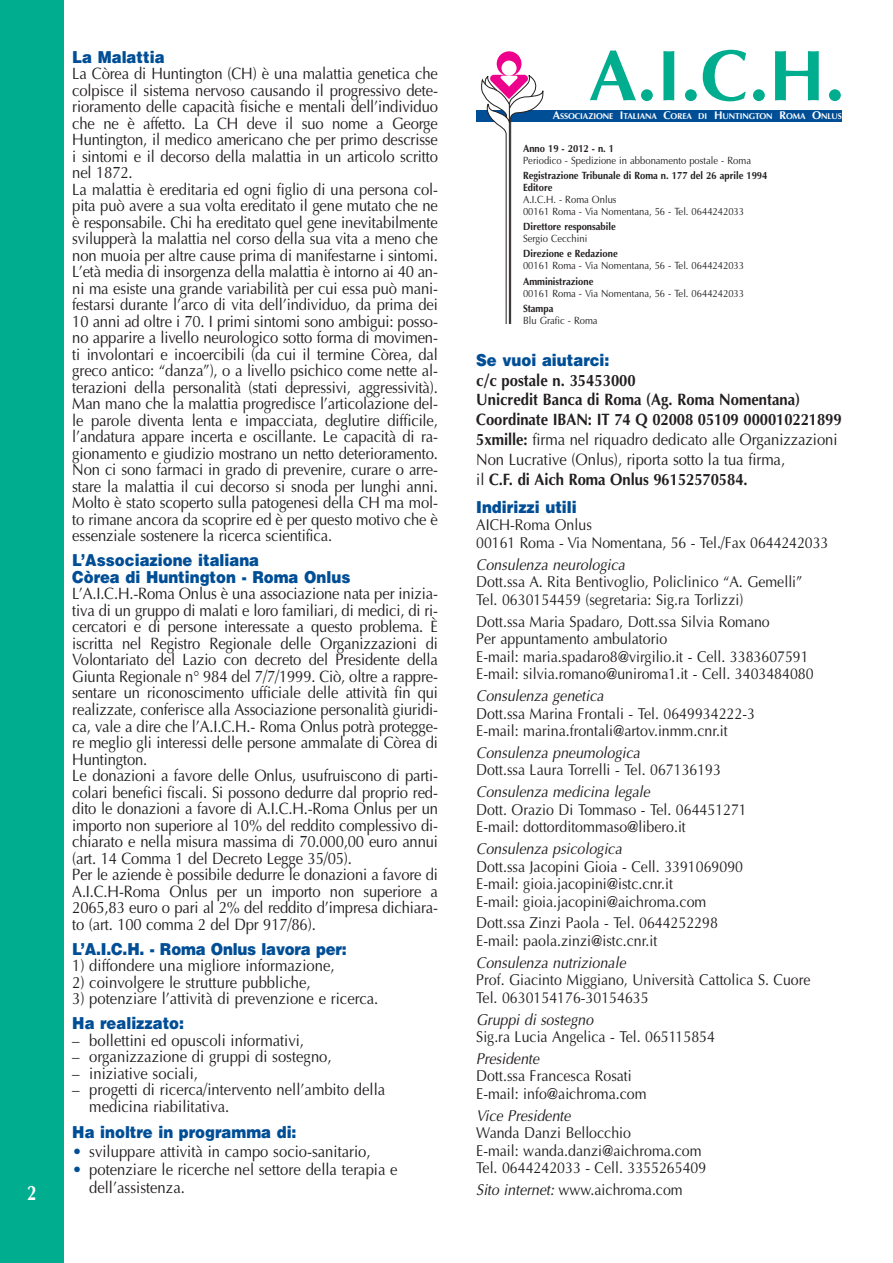
<style>
.page{position:relative;width:893px;height:1263px;background:#fff}
.page>*{position:absolute;margin:0;border:0;box-sizing:border-box;transform-origin:0 0}
.t1{font:700 72px "Optima";color:#00ad8e}
.t2{font:700 21px "Optima";color:#fff;scale:.8 1}
.t3{font:16.5px/16.5px "Optima";letter-spacing:-.01em;color:#231f20;scale:.9 1}
.t4{font:700 16.5px/19.8px "Optima";letter-spacing:-.005em;color:#231f20;scale:.9 1}
.t5{font:900 16.5px/16.5px "Helvetica";color:#004e96;scale:.9 1}
.t6{font:15.75px/17.5px "Optima";color:#231f20;scale:.9 1}
.t7{font:italic 15.75px "Optima";color:#231f20;scale:.9 1}
.t8{font:10.5px/12px "Optima";color:#231f20;scale:.9 1}
.t9{font:700 10.5px/12px "Optima";color:#231f20;scale:.9 1}
.t10{font:700 8.4px "Optima";letter-spacing:-.01em;color:#fff}
.s1{color:#004e96}
.s2{font-size:11.25px}
.s3{font-weight:400}
.s4{font-style:italic}
</style>
<div class="page">
<div style="left:0;top:0;width:64px;height:1263px;background:#00ad8e"></div>
<div style="left:476px;top:111px;width:366px;height:11px;background:#004e96"></div>
<div style="left:497px;top:51px;width:24px;height:25px;background:#ec008c;border-radius:50%"></div>
<div style="left:501px;top:61px;width:16px;height:15px;background:#fff;border-radius:50%"></div>
<svg style="left:481px;top:75px;width:62px;height:248px"></svg>
<p class="t2" style="left:27px;top:1184px;width:13px">2</p>
<p class="t5" style="left:72px;top:50px;width:104px">La Malattia</p>
<p class="t3" style="left:72px;top:67px;width:408px">La Còrea di Huntington (CH) è una malattia genetica che colpisce il sistema nervoso causando il progressivo dete&shy;rioramento delle capacità fisiche e mentali dell’individuo che ne è affetto. La CH deve il suo nome a George Huntington, il medico americano che per primo descrisse i sintomi e il decorso della malattia in un articolo scritto nel 1872.<br>La malattia è ereditaria ed ogni figlio di una persona col&shy;pita può avere a sua volta ereditato il gene mutato che ne è responsabile. Chi ha ereditato quel gene inevitabilmente svilupperà la malattia nel corso della sua vita a meno che non muoia per altre cause prima di manifestarne i sintomi.<br>L’età media di insorgenza della malattia è intorno ai 40 an&shy;ni ma esiste una grande variabilità per cui essa può mani&shy;festarsi durante l’arco di vita dell’individuo, da prima dei 10 anni ad oltre i 70. I primi sintomi sono ambigui: posso&shy;no apparire a livello neurologico sotto forma di movimen&shy;ti involontari e incoercibili (da cui il termine Còrea, dal greco antico: “danza”), o a livello psichico come nette al&shy;terazioni della personalità (stati depressivi, aggressività).<br>Man mano che la malattia progredisce l’articolazione del&shy;le parole diventa lenta e impacciata, deglutire difficile, l’andatura appare incerta e oscillante. Le capacità di ra&shy;gionamento e giudizio mostrano un netto deterioramento.<br>Non ci sono farmaci in grado di prevenire, curare o arre&shy;stare la malattia il cui decorso si snoda per lunghi anni.<br>Molto è stato scoperto sulla patogenesi della CH ma mol&shy;to rimane ancora da scoprire ed è per questo motivo che è essenziale sostenere la ricerca scientifica.</p>
<p class="t5" style="left:72px;top:554px;width:311px">L’Associazione italiana<br>Còrea di Huntington - Roma Onlus</p>
<p class="t3" style="left:72px;top:587px;width:408px">L’A.I.C.H.-Roma Onlus è una associazione nata per inizia&shy;tiva di un gruppo di malati e loro familiari, di medici, di ri&shy;cercatori e di persone interessate a questo problema. È iscritta nel Registro Regionale delle Organizzazioni di Volontariato del Lazio con decreto del Presidente della Giunta Regionale n° 984 del 7/7/1999. Ciò, oltre a rappre&shy;sentare un riconoscimento ufficiale delle attività fin qui realizzate, conferisce alla Associazione personalità giuridi&shy;ca, vale a dire che l’A.I.C.H.- Roma Onlus potrà protegge&shy;re meglio gli interessi delle persone ammalate di Còrea di Huntington.<br>Le donazioni a favore delle Onlus, usufruiscono di parti&shy;colari benefici fiscali. Si possono dedurre dal proprio red&shy;dito le donazioni a favore di A.I.C.H.-Roma Onlus per un importo non superiore al 10% del reddito complessivo di&shy;chiarato e nella misura massima di 70.000,00 euro annui (art. 14 Comma 1 del Decreto Legge 35/05).<br>Per le aziende è possibile dedurre le donazioni a favore di A.I.C.H-Roma Onlus per un importo non superiore a 2065,83 euro o pari al 2% del reddito d’impresa dichiara&shy;to (art. 100 comma 2 del Dpr 917/86).</p>
<p class="t5" style="left:72px;top:942px;width:307px">L’A.I.C.H. - Roma Onlus lavora per:</p>
<p class="t3" style="left:72px;top:959px;width:293px">1) diffondere una migliore informazione,</p>
<p class="t3" style="left:72px;top:975px;width:266px">2) coinvolgere le strutture pubbliche,</p>
<p class="t3" style="left:72px;top:992px;width:342px">3) potenziare l’attività di prevenzione e ricerca.</p>
<p class="t5" style="left:72px;top:1016px;width:126px">Ha realizzato:</p>
<p class="t3" style="left:72px;top:1033px;width:259px">– bollettini ed opuscoli informativi,</p>
<p class="t3" style="left:72px;top:1050px;width:290px">– organizzazione di gruppi di sostegno,</p>
<p class="t3" style="left:72px;top:1066px;width:141px">– iniziative sociali,</p>
<p class="t3" style="left:89px;top:1083px;width:330px;text-indent:-17px">– progetti di ricerca/intervento nell’ambito della medicina riabilitativa.</p>
<p class="t5" style="left:72px;top:1125px;width:251px">Ha inoltre in programma di:</p>
<p class="t3" style="left:72px;top:1144px;width:333px"><span class="s1">•</span> sviluppare attività in campo socio-sanitario,</p>
<p class="t3" style="left:89px;top:1162px;width:344px;line-height:18.3px;text-indent:-17px"><span class="s1">•</span> potenziare le ricerche nel settore della terapia e dell’assistenza.</p>
<h1 class="t1" style="left:589px;top:46px;width:258px">A.I.C.H.</h1>
<p class="t10" style="left:553px;top:113px;width:291px"><span class="s2">A</span>SSOCIAZIONE <span class="s2">I</span>TALIANA <span class="s2">C</span>OREA DI <span class="s2">H</span>UNTINGTON <span class="s2">R</span>OMA <span class="s2">O</span>NLUS</p>
<p class="t9" style="left:523px;top:143px;width:103px">Anno 19 - 2012 - n. 1</p>
<p class="t8" style="left:523px;top:155px;width:255px">Periodico - Spedizione in abbonamento postale - Roma</p>
<p class="t9" style="left:523px;top:170px;width:273px">Registrazione Tribunale di Roma n. 177 del 26 aprile 1994<br>Editore</p>
<p class="t8" style="left:523px;top:194px;width:247px">A.I.C.H. - Roma Onlus<br>00161 Roma - Via Nomentana, 56 - Tel. 0644242033</p>
<p class="t9" style="left:523px;top:222px;width:105px">Direttore responsabile</p>
<p class="t8" style="left:523px;top:234px;width:73px">Sergio Cecchini</p>
<p class="t9" style="left:523px;top:249px;width:107px">Direzione e Redazione</p>
<p class="t8" style="left:523px;top:261px;width:247px">00161 Roma - Via Nomentana, 56 - Tel. 0644242033</p>
<p class="t9" style="left:523px;top:276px;width:80px">Amministrazione</p>
<p class="t8" style="left:523px;top:288px;width:247px">00161 Roma - Via Nomentana, 56 - Tel. 0644242033</p>
<p class="t9" style="left:523px;top:303px;width:35px">Stampa</p>
<p class="t8" style="left:523px;top:315px;width:84px">Blu Grafic - Roma</p>
<p class="t5" style="left:476px;top:353px;width:149px">Se vuoi aiutarci:</p>
<p class="t4" style="left:476px;top:372px;width:408px">c/c postale n. 35453000<br>Unicredit Banca di Roma (Ag. Roma Nomentana)<br>Coordinate IBAN: IT 74 Q 02008 05109 000010221899<br>5xmille: <span class="s3">firma nel riquadro dedicato alle Organizzazioni Non Lucrative (Onlus), riporta sotto la tua firma,<br>il</span> C.F. di Aich Roma Onlus 96152570584.</p>
<p class="t5" style="left:476px;top:500px;width:113px">Indirizzi utili</p>
<p class="t6" style="left:476px;top:518px;width:393px">AICH-Roma Onlus<br>00161 Roma - Via Nomentana, 56 - Tel./Fax 0644242033</p>
<p class="t7" style="left:476px;top:558px;width:170px">Consulenza neurologica</p>
<p class="t6" style="left:476px;top:575px;width:364px">Dott.ssa A. Rita Bentivoglio, Policlinico “A. Gemelli”<br>Tel. 0630154459 (segretaria: Sig.ra Torlizzi)</p>
<p class="t6" style="left:476px;top:614px;width:376px">Dott.ssa Maria Spadaro, Dott.ssa Silvia Romano<br>Per appuntamento ambulatorio<br>E-mail: maria.spadaro8@virgilio.it - Cell. 3383607591<br>E-mail: silvia.romano@uniroma1.it - Cell. 3403484080</p>
<p class="t7" style="left:476px;top:689px;width:146px">Consulenza genetica</p>
<p class="t6" style="left:476px;top:706px;width:311px">Dott.ssa Marina Frontali - Tel. 0649934222-3<br>E-mail: marina.frontali@artov.inmm.cnr.it</p>
<p class="t7" style="left:476px;top:746px;width:186px">Consulenza pneumologica</p>
<p class="t6" style="left:476px;top:763px;width:273px">Dott.ssa Laura Torrelli - Tel. 067136193</p>
<p class="t7" style="left:476px;top:785px;width:198px">Consulenza medicina legale</p>
<p class="t6" style="left:476px;top:802px;width:302px">Dott. Orazio Di Tommaso - Tel. 064451271<br>E-mail: dottorditommaso@libero.it</p>
<p class="t7" style="left:476px;top:842px;width:166px">Consulenza psicologica</p>
<p class="t6" style="left:476px;top:859px;width:298px">Dott.ssa Jacopini Gioia - Cell. 3391069090<br>E-mail: gioia.jacopini@istc.cnr.it<br>E-mail: gioia.jacopini@aichroma.com</p>
<p class="t6" style="left:476px;top:916px;width:270px">Dott.ssa Zinzi Paola - Tel. 0644252298<br>E-mail: paola.zinzi@istc.cnr.it</p>
<p class="t7" style="left:476px;top:956px;width:171px">Consulenza nutrizionale</p>
<p class="t6" style="left:476px;top:973px;width:373px">Prof. Giacinto Miggiano, Università Cattolica S. Cuore<br>Tel. 0630154176-30154635</p>
<p class="t7" style="left:476px;top:1013px;width:135px">Gruppi di sostegno</p>
<p class="t6" style="left:476px;top:1029px;width:267px">Sig.ra Lucia Angelica - Tel. 065115854</p>
<p class="t7" style="left:476px;top:1052px;width:75px">Presidente</p>
<p class="t6" style="left:476px;top:1069px;width:191px">Dott.ssa Francesca Rosati<br>E-mail: info@aichroma.com</p>
<p class="t7" style="left:476px;top:1109px;width:109px">Vice Presidente</p>
<p class="t6" style="left:476px;top:1126px;width:257px">Wanda Danzi Bellocchio<br>E-mail: wanda.danzi@aichroma.com<br>Tel. 0644242033 - Cell. 3355265409</p>
<p class="t6" style="left:476px;top:1182px;width:231px"><span class="s4">Sito internet:</span> www.aichroma.com</p>
</div>
